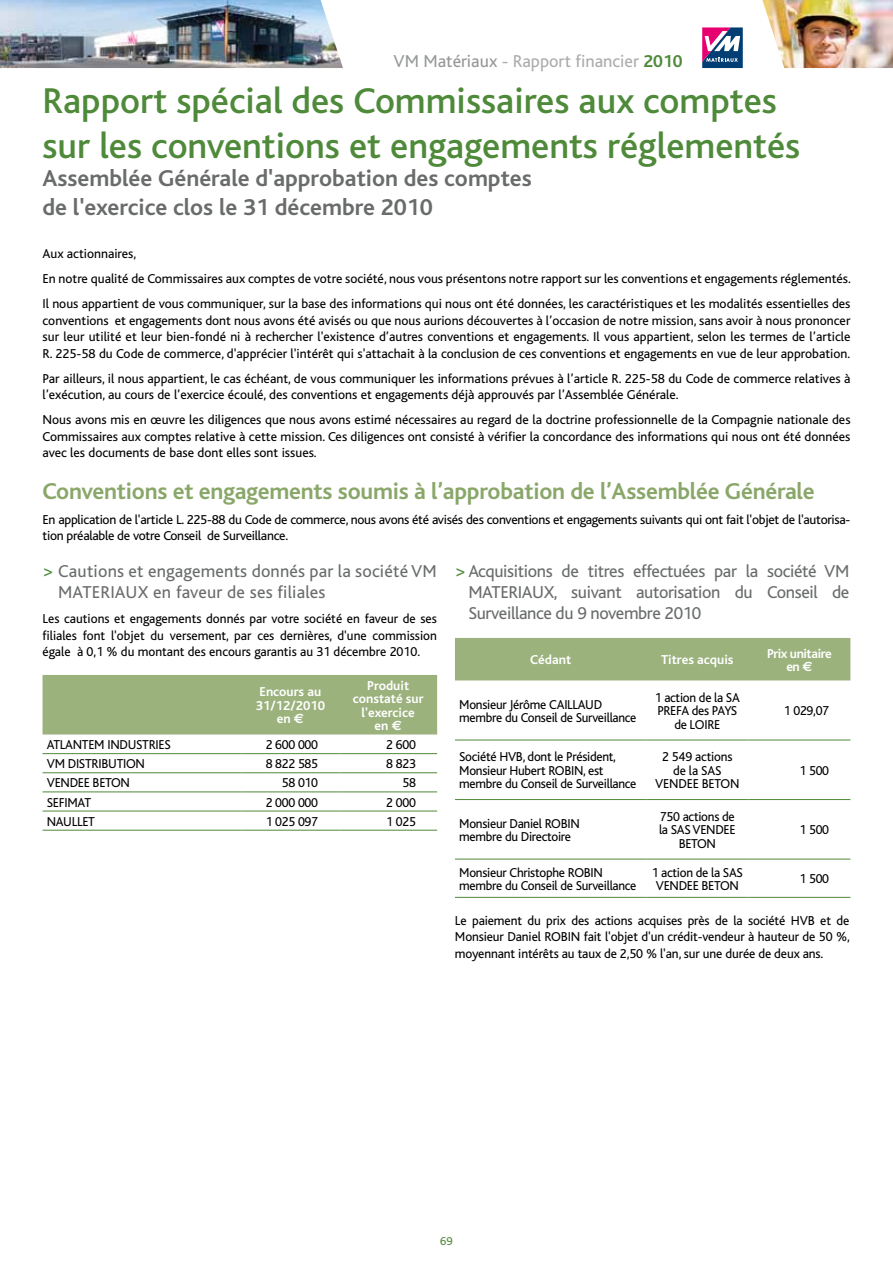
<style>
.page{position:relative;width:893px;height:1263px;background:#fff}
.page>*{position:absolute;margin:0;border:0;box-sizing:border-box;transform-origin:0 0}
.t1{font:500 37.5px/45px "Bliss";color:#4e8a3a}
.t2{font:700 24px/28.8px "Bliss";color:#6a6c6c}
.t3{font:700 24px "Bliss";letter-spacing:-.01em;color:#8aa76a}
.t4{font:18px/21px "Bliss";letter-spacing:.01em;color:#6a6c6c}
.t5{font:18px "Bliss";color:#abacac}
.t6{font:13.5px/13.5px "Bliss";letter-spacing:-.01em;color:#000}
.t7{font:700 13.5px/13.5px "Bliss";color:#fff;text-align:center}
.t8{font:700 13.5px/13.5px "Bliss";letter-spacing:-.03em;color:#fff;text-align:center}
.t9{font:12px "Bliss";color:#4e8a3a}
.s1{color:#969798}
.s2{font-weight:700;color:#4e8a3a}
.s3{color:#4e8a3a}
.s4{font-family:"Euro Sans"}
</style>
<div class="page">
<img style="left:0;top:0;width:343px;height:68px">
<img style="left:762px;top:0;width:131px;height:68px">
<svg style="left:702px;top:27px;width:41px;height:41px"></svg>
<div style="left:43px;top:675px;width:394px;height:59px;background:#9bb27d"></div>
<hr style="left:43px;top:753px;width:199px;height:1px;background:#4e8a3a">
<hr style="left:242px;top:753px;width:97px;height:1px;background:#4e8a3a">
<hr style="left:339px;top:753px;width:98px;height:1px;background:#4e8a3a">
<hr style="left:43px;top:772px;width:199px;height:1px;background:#4e8a3a">
<hr style="left:242px;top:772px;width:97px;height:1px;background:#4e8a3a">
<hr style="left:339px;top:772px;width:98px;height:1px;background:#4e8a3a">
<hr style="left:43px;top:792px;width:199px;height:1px;background:#4e8a3a">
<hr style="left:242px;top:792px;width:97px;height:1px;background:#4e8a3a">
<hr style="left:339px;top:792px;width:98px;height:1px;background:#4e8a3a">
<hr style="left:43px;top:811px;width:199px;height:1px;background:#4e8a3a">
<hr style="left:242px;top:811px;width:97px;height:1px;background:#4e8a3a">
<hr style="left:339px;top:811px;width:98px;height:1px;background:#4e8a3a">
<hr style="left:43px;top:830px;width:199px;height:1px;background:#4e8a3a">
<hr style="left:242px;top:830px;width:97px;height:1px;background:#4e8a3a">
<hr style="left:339px;top:830px;width:98px;height:1px;background:#4e8a3a">
<div style="left:455px;top:638px;width:395px;height:42px;background:#9bb27d"></div>
<hr style="left:455px;top:740px;width:191px;height:1px;background:#4e8a3a">
<hr style="left:646px;top:740px;width:102px;height:1px;background:#4e8a3a">
<hr style="left:748px;top:740px;width:102px;height:1px;background:#4e8a3a">
<hr style="left:455px;top:799px;width:191px;height:1px;background:#4e8a3a">
<hr style="left:646px;top:799px;width:102px;height:1px;background:#4e8a3a">
<hr style="left:748px;top:799px;width:102px;height:1px;background:#4e8a3a">
<hr style="left:455px;top:859px;width:191px;height:1px;background:#4e8a3a">
<hr style="left:646px;top:859px;width:102px;height:1px;background:#4e8a3a">
<hr style="left:748px;top:859px;width:102px;height:1px;background:#4e8a3a">
<hr style="left:455px;top:897px;width:191px;height:1px;background:#4e8a3a">
<hr style="left:646px;top:897px;width:102px;height:1px;background:#4e8a3a">
<hr style="left:748px;top:897px;width:102px;height:1px;background:#4e8a3a">
<h3 class="t5" style="left:393px;top:52px;width:290px"><span class="s1">VM Matériaux</span> - Rapport financier <span class="s2">2010</span></h3>
<h1 class="t1" style="left:43px;top:79px;width:759px">Rapport spécial des Commissaires aux comptes sur les conventions et engagements réglementés</h1>
<h2 class="t2" style="left:43px;top:165px;width:491px">Assemblée générale d'approbation des comptes de l'exercice clos le 31 décembre 2010</h2>
<p class="t6" style="left:43px;top:241px;width:810px;line-height:25px">Aux actionnaires,<br>En notre qualité de Commissaires aux comptes de votre société, nous vous présentons notre rapport sur les conventions et engagements réglementés.<br>Il nous appartient de vous communiquer, sur la base des informations qui nous ont été données, les caractéristiques et les modalités essentielles des</p>
<p class="t6" style="left:43px;top:312px;width:809px;line-height:16.5px;text-align:justify">conventions et engagements dont nous avons été avisés ou que nous aurions découvertes à l’occasion de notre mission, sans avoir à nous prononcer sur leur utilité et leur bien-fondé ni à rechercher l'existence d’autres conventions et engagements. Il vous appartient, selon les termes de l’article R. 225-58 du Code de commerce, d'apprécier l'intérêt qui s'attachait à la conclusion de ces conventions et engagements en vue de leur approbation.</p>
<p class="t6" style="left:43px;top:370px;width:809px;line-height:16.5px">Par ailleurs, il nous appartient, le cas échéant, de vous communiquer les informations prévues à l’article R. 225-58 du Code de commerce relatives à l’exécution, au cours de l’exercice écoulé, des conventions et engagements déjà approuvés par l’assemblée g énérale.</p>
<p class="t6" style="left:43px;top:412px;width:810px;line-height:16.5px;text-align:justify">Nous avons mis en œuvre les diligences que nous avons estimé nécessaires au regard de la doctrine professionnelle de la Compagnie nationale des Commissaires aux comptes relative à cette mission. Ces diligences ont consisté à vérifier la concordance des informations qui nous ont été données avec les documents de base dont elles sont issues.</p>
<h2 class="t3" style="left:43px;top:478px;width:774px">Conventions et engagements soumis à l’approbation de l’assemblée générale</h2>
<p class="t6" style="left:43px;top:511px;width:809px;line-height:16.5px">En application de l'article L. 225-88 du Code de commerce, nous avons été avisés des conventions et engagements suivants qui ont fait l'objet de l'autorisa&shy;tion préalable de votre Conseil de Surveillance.</p>
<h3 class="t4" style="left:58px;top:561px;width:380px;text-indent:-16px"><span class="s3">&gt;</span> Cautions et engagements donnés par la société VM<br>MATERIAUX en faveur de ses filiales</h3>
<p class="t6" style="left:43px;top:611px;width:396px;line-height:16.5px;text-align:justify">Les cautions et engagements donnés par votre société en faveur de ses filiales font l'objet du versement, par ces dernières, d'une commission égale à 0,1 % du montant des encours garantis au 31 décembre 2010.</p>
<p class="t7" style="left:256px;top:685px;width:71px">Encours au<br>31/12/2010 en <span class="s4">E</span></p>
<p class="t7" style="left:353px;top:679px;width:73px">Produit constaté sur l'exercice<br>en <span class="s4">E</span></p>
<p class="t6" style="left:47px;top:738px;width:125px">ATLANTEM INDUSTRIES</p>
<p class="t6" style="left:266px;top:738px;width:54px">2 600 000</p>
<p class="t6" style="left:386px;top:738px;width:31px">2 600</p>
<p class="t6" style="left:47px;top:757px;width:100px">VM DISTRIBUTION</p>
<p class="t6" style="left:266px;top:757px;width:54px">8 822 585</p>
<p class="t6" style="left:386px;top:757px;width:31px">8 823</p>
<p class="t6" style="left:47px;top:776px;width:85px">VENDEE BETON</p>
<p class="t6" style="left:282px;top:776px;width:38px">58 010</p>
<p class="t6" style="left:402px;top:776px;width:15px">58</p>
<p class="t6" style="left:47px;top:796px;width:46px">SEFIMAT</p>
<p class="t6" style="left:266px;top:796px;width:54px">2 000 000</p>
<p class="t6" style="left:386px;top:796px;width:31px">2 000</p>
<p class="t6" style="left:47px;top:815px;width:50px">NAULLET</p>
<p class="t6" style="left:266px;top:815px;width:54px">1 025 097</p>
<p class="t6" style="left:386px;top:815px;width:31px">1 025</p>
<h3 class="t4" style="left:468px;top:561px;width:383px;text-align:justify;text-indent:-13px"><span class="s3">&gt;</span> Acquisitions de titres effectuées par la société VM MATERIAUX, suivant autorisation du Conseil de Surveillance du 9 novembre 2010</h3>
<p class="t7" style="left:530px;top:653px;width:43px">Cédant</p>
<p class="t7" style="left:661px;top:653px;width:74px">Titres acquis</p>
<p class="t8" style="left:767px;top:647px;width:66px">Prix unitaire en <span class="s4">E</span></p>
<p class="t6" style="left:459px;top:698px;width:179px">Monsieur Jérôme CAILLAUD membre du Conseil de Surveillance</p>
<p class="t6" style="left:655px;top:691px;width:87px;text-align:center">1 action de la SA<br>PREFA des PAYS de LOIRE</p>
<p class="t6" style="left:784px;top:704px;width:47px">1 029,07</p>
<p class="t6" style="left:459px;top:750px;width:179px">Société HVB, dont le Président,<br>Monsieur Hubert ROBIN, est membre du Conseil de Surveillance</p>
<p class="t6" style="left:655px;top:750px;width:86px;text-align:center">2 549 actions de la SAS<br>VENDEE BETON</p>
<p class="t6" style="left:799px;top:764px;width:31px">1 500</p>
<p class="t6" style="left:459px;top:817px;width:122px">Monsieur Daniel ROBIN membre du Directoire</p>
<p class="t6" style="left:659px;top:810px;width:78px;text-align:center">750 actions de la SAS VENDEE<br>BETON</p>
<p class="t6" style="left:799px;top:823px;width:31px">1 500</p>
<p class="t6" style="left:459px;top:866px;width:179px">Monsieur Christophe ROBIN membre du Conseil de Surveillance</p>
<p class="t6" style="left:652px;top:866px;width:93px">1 action de la SAS<br>VENDEE BETON</p>
<p class="t6" style="left:799px;top:872px;width:31px">1 500</p>
<p class="t6" style="left:455px;top:912px;width:396px;line-height:16.5px;text-align:justify">Le paiement du prix des actions acquises près de la société HVB et de Monsieur Daniel ROBIN fait l'objet d'un crédit-vendeur à hauteur de 50 %, moyennant intérêts au taux de 2,50 % l'an, sur une durée de deux ans.</p>
<p class="t9" style="left:440px;top:1235px;width:14px">69</p>
</div>
